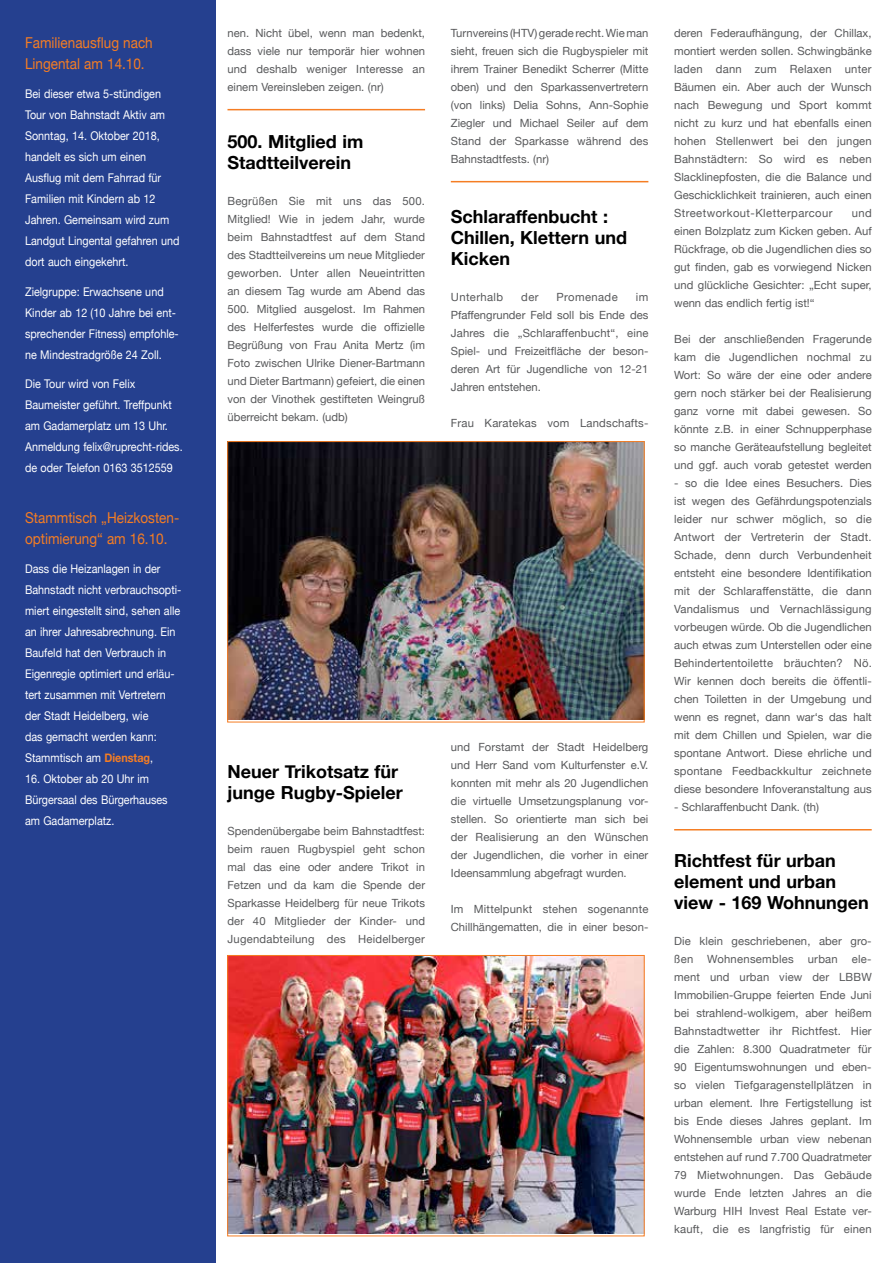
<style>
.page{position:relative;width:893px;height:1263px;background:#fff}
.page>*{position:absolute;margin:0;border:0;box-sizing:border-box;transform-origin:0 0}
.t1{font:700 18px/21px "Helvetica Neue";color:#000}
.t2{font:15px/21px "Helvetica Neue";color:#f57d23;scale:.9 1}
.t3{font:12px/21px "Helvetica Neue";color:#fff;scale:.9 1}
.t4{font:11.25px/18px "Helvetica Neue";color:#58595b;text-align:justify}
.t5{font:11.25px "Helvetica Neue";letter-spacing:.02em;color:#58595b}
.t6{font:11.25px "Helvetica Neue";letter-spacing:.035em;color:#58595b}
.s1{font-weight:700;color:#f57d23}
</style>
<div class="page">
<div style="left:0;top:0;width:216px;height:1263px;background:#25408f"></div>
<img style="left:229px;top:443px;width:414px;height:276px">
<div style="left:227px;top:441px;width:418px;height:281px;border:1px solid #f57d23"></div>
<img style="left:229px;top:957px;width:414px;height:276px">
<div style="left:227px;top:955px;width:418px;height:281px;border:1px solid #f57d23"></div>
<hr style="left:227px;top:109px;width:198px;height:1px;background:#f57d23">
<hr style="left:451px;top:181px;width:197px;height:1px;background:#f57d23">
<hr style="left:674px;top:829px;width:198px;height:1px;background:#f57d23">
<h2 class="t2" style="left:25px;top:33px;width:143px">Familienausflug nach<br>Lingental am 14.10.</h2>
<p class="t3" style="left:25px;top:84px;width:173px">Bei dieser etwa 5-stündigen<br>Tour von Bahnstadt Aktiv am<br>Sonntag, 14. Oktober 2018, handelt es sich um einen<br>Ausflug mit dem Fahrrad für<br>Familien mit Kindern ab 12<br>Jahren. Gemeinsam wird zum<br>Landgut Lingental gefahren und dort auch eingekehrt.</p>
<p class="t3" style="left:25px;top:282px;width:172px">Zielgruppe: Erwachsene und<br>Kinder ab 12 (10 Jahre bei ent&shy;sprechender Fitness) empfohle&shy;ne Mindestradgröße 24 Zoll.</p>
<p class="t3" style="left:25px;top:374px;width:177px">Die Tour wird von Felix<br>Baumeister geführt. Treffpunkt am Gadamerplatz um 13 Uhr.<br>Anmeldung felix@ruprecht-rides. de oder Telefon 0163 3512559</p>
<h2 class="t2" style="left:25px;top:508px;width:171px">Stammtisch „Heizkosten&shy;optimierung“ am 16.10.</h2>
<p class="t3" style="left:25px;top:559px;width:175px">Dass die Heizanlagen in der<br>Bahnstadt nicht verbrauchsopti&shy;miert eingestellt sind, sehen alle an ihrer Jahresabrechnung. Ein<br>Baufeld hat den Verbrauch in<br>Eigenregie optimiert und erläu&shy;tert zusammen mit Vertretern der Stadt Heidelberg, wie<br>das gemacht werden kann:<br>Stammtisch am <span class="s1">Dienstag</span>,</p>
<p class="t3" style="left:25px;top:769px;width:160px">16. Oktober ab 20 Uhr im<br>Bürgersaal des Bürgerhauses am Gadamerplatz.</p>
<p class="t4" style="left:227px;top:25px;width:199px">nen. Nicht übel, wenn man bedenkt, dass viele nur temporär hier wohnen und deshalb weniger Interesse an einem Vereinsleben zeigen. (nr)</p>
<h1 class="t1" style="left:227px;top:131px;width:137px">500. Mitglied im<br>Stadtteilverein</h1>
<p class="t4" style="left:227px;top:193px;width:199px">Begrüßen Sie mit uns das 500.<br>Mitglied! Wie in jedem Jahr, wurde beim Bahnstadtfest auf dem Stand des Stadtteilvereins um neue Mitglieder geworben. Unter allen Neueintritten an diesem Tag wurde am Abend das 500. Mitglied ausgelost. Im Rahmen des Helferfestes wurde die offizielle Begrüßung von Frau Anita Mertz (im Foto zwischen Ulrike Diener-Bartmann und Dieter Bartmann) gefeiert, die einen von der Vinothek gestifteten Weingruß überreicht bekam. (udb)</p>
<h1 class="t1" style="left:227px;top:761px;width:177px">Neuer Trikotsatz für junge Rugby-Spieler</h1>
<p class="t4" style="left:227px;top:823px;width:199px">Spendenübergabe beim Bahnstadtfest: beim rauen Rugbyspiel geht schon mal das eine oder andere Trikot in Fetzen und da kam die Spende der Sparkasse Heidelberg für neue Trikots der 40 Mitglieder der Kinder- und Jugendabteilung des Heidelberger</p>
<p class="t4" style="left:451px;top:25px;width:199px">Turnvereins (HTV) gerade recht. Wie man sieht, freuen sich die Rugbyspieler mit ihrem Trainer Benedikt Scherrer (Mitte oben) und den Sparkassenvertretern (von links) Delia Sohns, Ann-Sophie Ziegler und Michael Seiler auf dem Stand der Sparkasse während des Bahnstadtfests. (nr)</p>
<h1 class="t1" style="left:451px;top:206px;width:178px">Schlaraffenbucht :<br>Chillen, Klettern und<br>Kicken</h1>
<p class="t6" style="left:451px;top:289px;width:54px">Unterhalb</p>
<p class="t4" style="left:521px;top:289px;width:19px">der</p>
<p class="t6" style="left:557px;top:289px;width:63px">Promenade</p>
<p class="t4" style="left:451px;top:289px;width:199px;text-indent:185px">im Pfaffengrunder Feld soll bis Ende des Jahres die „Schlaraffenbucht“, eine Spiel- und Freizeitfläche der beson&shy;deren Art für Jugendliche von 12-21<br>Jahren entstehen.</p>
<p class="t5" style="left:451px;top:415px;width:199px">Frau Karatekas vom Landschafts-</p>
<p class="t4" style="left:451px;top:739px;width:199px">und Forstamt der Stadt Heidelberg und Herr Sand vom Kulturfenster e.V. konnten mit mehr als 20 Jugendlichen die virtuelle Umsetzungsplanung vor&shy;stellen. So orientierte man sich bei der Realisierung an den Wünschen der Jugendlichen, die vorher in einer Ideensammlung abgefragt wurden.</p>
<p class="t4" style="left:451px;top:901px;width:199px">Im Mittelpunkt stehen sogenannte<br>Chillhängematten, die in einer beson-</p>
<p class="t4" style="left:674px;top:25px;width:199px">deren Federaufhängung, der Chillax, montiert werden sollen. Schwingbänke laden dann zum Relaxen unter Bäumen ein. Aber auch der Wunsch nach Bewegung und Sport kommt nicht zu kurz und hat ebenfalls einen hohen Stellenwert bei den jungen Bahnstädtern: So wird es neben Slacklinepfosten, die die Balance und Geschicklichkeit trainieren, auch einen Streetworkout-Kletterparcour</p>
<p class="t4" style="left:674px;top:205px;width:199px;text-indent:178px">und einen Bolzplatz zum Kicken geben. Auf Rückfrage, ob die Jugendlichen dies so gut finden, gab es vorwiegend Nicken und glückliche Gesichter: „Echt super, wenn das endlich fertig ist!“</p>
<p class="t4" style="left:674px;top:331px;width:199px">Bei der anschließenden Fragerunde kam die Jugendlichen nochmal zu Wort: So wäre der eine oder andere gern noch stärker bei der Realisierung ganz vorne mit dabei gewesen. So könnte z.B. in einer Schnupperphase so manche Geräteaufstellung begleitet und ggf. auch vorab getestet werden</p>
<p class="t4" style="left:674px;top:475px;width:199px">- so die Idee eines Besuchers. Dies ist wegen des Gefährdungspotenzials leider nur schwer möglich, so die Antwort der Vertreterin der Stadt.<br>Schade, denn durch Verbundenheit entsteht eine besondere Identifikation mit der Schlaraffenstätte, die dann Vandalismus und Vernachlässigung vorbeugen würde. Ob die Jugendlichen auch etwas zum Unterstellen oder eine Behindertentoilette bräuchten? Nö.<br>Wir kennen doch bereits die öffentli&shy;chen Toiletten in der Umgebung und wenn es regnet, dann war‘s das halt mit dem Chillen und Spielen, war die spontane Antwort. Diese ehrliche und spontane Feedbackkultur zeichnete diese besondere Infoveranstaltung aus</p>
<p class="t4" style="left:674px;top:799px;width:146px">- Schlaraffenbucht Dank. (th)</p>
<h1 class="t1" style="left:674px;top:850px;width:196px">Richtfest für urban element und urban view - 169 Wohnungen</h1>
<p class="t4" style="left:674px;top:932px;width:199px">Die klein geschriebenen, aber gro&shy;ßen Wohnensembles urban ele&shy;ment und urban view der LBBW Immobilien-Gruppe feierten Ende Juni bei strahlend-wolkigem, aber heißem Bahnstadtwetter ihr Richtfest. Hier die Zahlen: 8.300 Quadratmeter für 90 Eigentumswohnungen und eben&shy;so vielen Tiefgaragenstellplätzen in urban element. Ihre Fertigstellung ist bis Ende dieses Jahres geplant. Im Wohnensemble urban view nebenan entstehen auf rund 7.700 Quadratmeter 79 Mietwohnungen. Das Gebäude wurde Ende letzten Jahres an die Warburg HIH Invest Real Estate ver&shy;kauft, die es langfristig für einen</p>
</div>
